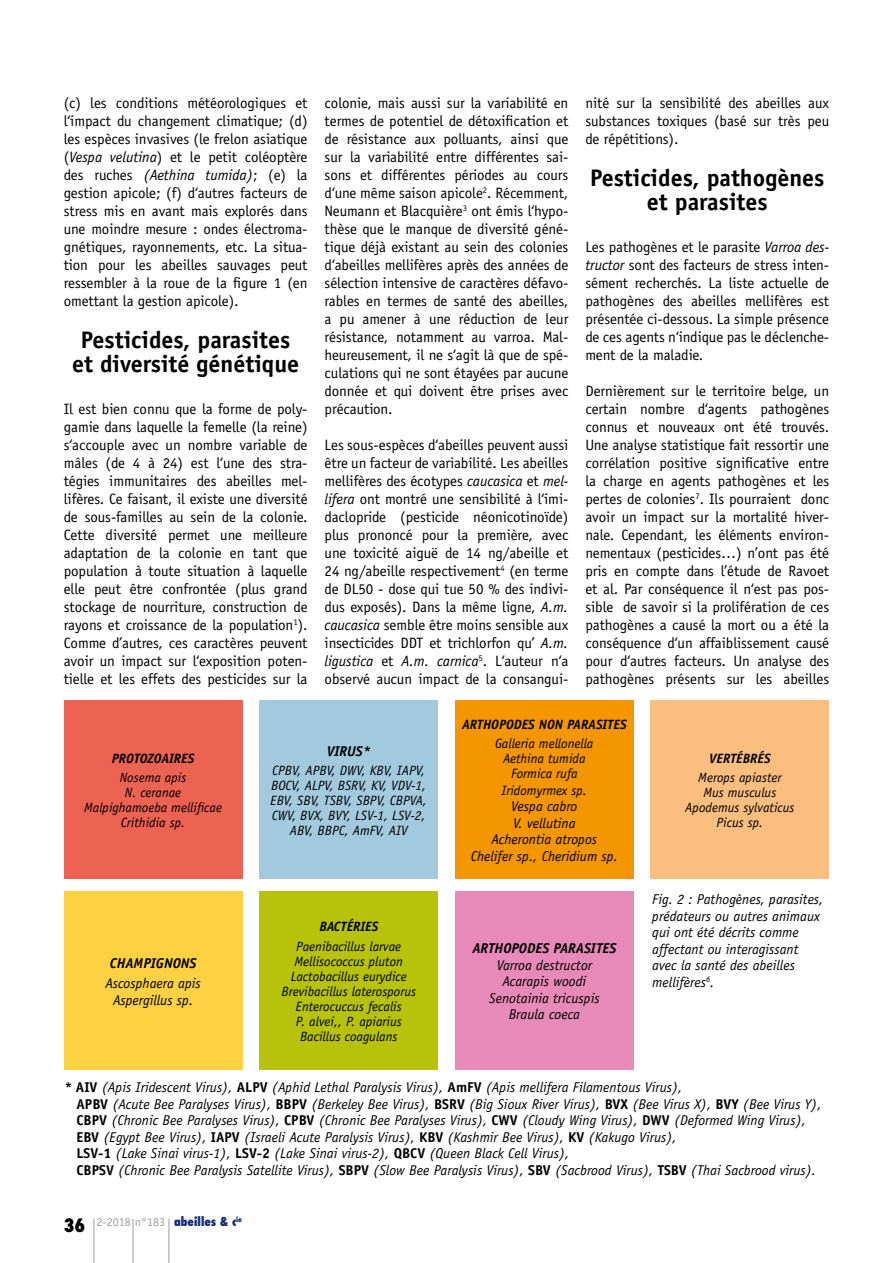
<style>
.page{position:relative;width:893px;height:1263px;background:#fff}
.page>*{position:absolute;margin:0;border:0;box-sizing:border-box;transform-origin:0 0}
.t1{font:700 24px/24px "Officina Sans";color:#000;text-align:center}
.t2{font:15px/18px "Officina Sans";letter-spacing:-.005em;color:#000;text-align:justify}
.t3{font:italic 14.25px/16.5px "Officina Sans";color:#000;text-align:center}
.t4{font:italic 700 14.25px "Officina Sans";color:#000}
.t5{font:italic 13.5px/15px "Officina Sans";color:#000;text-align:center}
.t6{font:italic 700 13.5px "Officina Sans";color:#000}
.t7{font:12px "Officina Sans";color:#9d9d9c}
.s1{font-style:italic}
.s2{font-size:14.25px}
.s3{font-weight:700}
.s4{font-weight:700;font-style:normal}
.s5{font-family:"Futura";font-weight:800;font-stretch:condensed;font-size:18px;color:#000}
.s6{font-family:"Futura";font-weight:800;font-stretch:condensed;color:#163072}
</style>
<div class="page">
<hr style="left:133px;top:1219px;width:1px;height:44px;background:#9d9d9c">
<hr style="left:169px;top:1219px;width:1px;height:44px;background:#9d9d9c">
<hr style="left:94px;top:1219px;width:1px;height:44px;background:#9d9d9c">
<div style="left:64px;top:700px;width:178px;height:179px;background:#ec6353"></div>
<div style="left:259px;top:700px;width:179px;height:179px;background:#a2c9de"></div>
<div style="left:455px;top:700px;width:179px;height:179px;background:#f49600"></div>
<div style="left:651px;top:700px;width:178px;height:179px;background:#fabf7f"></div>
<div style="left:64px;top:891px;width:178px;height:179px;background:#fcd144"></div>
<div style="left:259px;top:891px;width:179px;height:179px;background:#b7c20b"></div>
<div style="left:455px;top:891px;width:179px;height:179px;background:#e78ab8"></div>
<p class="t2" style="left:64px;top:94px;width:245px">(c) les conditions météorologiques et l‘impact du changement climatique; (d) les espèces invasives (le frelon asiatique (<span class="s1">Vespa velutina</span>) et le petit coléoptère des ruches <span class="s1">(Aethina tumida)</span>; (e) la gestion apicole; (f) d‘autres facteurs de stress mis en avant mais explorés dans une moindre mesure : ondes électroma&shy;gnétiques, rayonnements, etc. La situa&shy;tion pour les abeilles sauvages peut ressembler à la roue de la figure 1 (en omettant la gestion apicole).</p>
<h1 class="t1" style="left:72px;top:328px;width:229px">Pesticides, parasites et diversité génétique</h1>
<p class="t2" style="left:64px;top:400px;width:245px">Il est bien connu que la forme de poly&shy;gamie dans laquelle la femelle (la reine) s‘accouple avec un nombre variable de mâles (de 4 à 24) est l‘une des stra&shy;tégies immunitaires des abeilles mel&shy;lifères. Ce faisant, il existe une diversité de sous-familles au sein de la colonie.<br>Cette diversité permet une meilleure adaptation de la colonie en tant que population à toute situation à laquelle elle peut être confrontée (plus grand stockage de nourriture, construction de rayons et croissance de la population<sup>1</sup>).<br>Comme d’autres, ces caractères peuvent avoir un impact sur l‘exposition poten&shy;tielle et les effets des pesticides sur la</p>
<p class="t2" style="left:325px;top:94px;width:245px">colonie, mais aussi sur la variabilité en termes de potentiel de détoxification et de résistance aux polluants, ainsi que sur la variabilité entre différentes sai&shy;sons et différentes périodes au cours d‘une même saison apicole<sup>2</sup>. Récemment, Neumann et Blacquière<sup>3</sup> ont émis l‘hypo&shy;thèse que le manque de diversité géné&shy;tique déjà existant au sein des colonies d‘abeilles mellifères après des années de sélection intensive de caractères défavo&shy;rables en termes de santé des abeilles, a pu amener à une réduction de leur résistance, notamment au varroa. Mal&shy;heureusement, il ne s‘agit là que de spé&shy;culations qui ne sont étayées par aucune donnée et qui doivent être prises avec précaution.</p>
<p class="t2" style="left:325px;top:436px;width:245px">Les sous-espèces d‘abeilles peuvent aussi être un facteur de variabilité. Les abeilles mellifères des écotypes <span class="s1">caucasica</span> et <span class="s1">mel&shy;lifera</span> ont montré une sensibilité à l‘imi&shy;daclopride (pesticide néonicotinoïde) plus prononcé pour la première, avec une toxicité aiguë de 14 ng/abeille et 24 ng/abeille respectivement<sup>4</sup> (en terme de DL50 - dose qui tue 50 % des indivi&shy;dus exposés). Dans la même ligne, <span class="s1">A.m. caucasica</span> semble être moins sensible aux insecticides DDT et trichlorfon qu’ <span class="s1">A.m. ligustica</span> et <span class="s1">A.m. carnica</span><sup>5</sup>. L‘auteur n‘a observé aucun impact de la consangui-</p>
<p class="t2" style="left:585px;top:94px;width:245px">nité sur la sensibilité des abeilles aux substances toxiques (basé sur très peu de répétitions).</p>
<h1 class="t1" style="left:590px;top:166px;width:236px">Pesticides, pathogènes et parasites</h1>
<p class="t2" style="left:585px;top:238px;width:245px">Les pathogènes et le parasite <span class="s1">Varroa des&shy;tructor</span> sont des facteurs de stress inten&shy;sément recherchés. La liste actuelle de pathogènes des abeilles mellifères est présentée ci-dessous. La simple présence de ces agents n‘indique pas le déclenche&shy;ment de la maladie.</p>
<p class="t2" style="left:585px;top:382px;width:245px">Dernièrement sur le territoire belge, un certain nombre d‘agents pathogènes connus et nouveaux ont été trouvés.<br>Une analyse statistique fait ressortir une corrélation positive significative entre la charge en agents pathogènes et les pertes de colonies<sup>7</sup>. Ils pourraient donc avoir un impact sur la mortalité hiver&shy;nale. Cependant, les éléments environ&shy;nementaux (pesticides…) n’ont pas été pris en compte dans l’étude de Ravoet et al. Par conséquence il n‘est pas pos&shy;sible de savoir si la prolifération de ces pathogènes a causé la mort ou a été la conséquence d‘un affaiblissement causé pour d‘autres facteurs. Un analyse des pathogènes présents sur les abeilles</p>
<p class="t6" style="left:112px;top:750px;width:84px">PROTOZOAIRES</p>
<p class="t5" style="left:84px;top:770px;width:139px">Nosema apis<br>N. ceranae<br>Malpighamoeba mellificae<br>Crithidia sp.</p>
<p class="t4" style="left:110px;top:954px;width:88px">CHAMPIGNONS</p>
<p class="t3" style="left:105px;top:975px;width:97px">Ascosphaera apis<br>Aspergillus sp.</p>
<p class="t4" style="left:327px;top:742px;width:45px">VIRUS*</p>
<p class="t5" style="left:270px;top:763px;width:158px">CPBV, APBV, DWV, KBV, IAPV,<br>BOCV, ALPV, BSRV, KV, VDV-1,<br>EBV, SBV, TSBV, SBPV, CBPVA,<br>CWV, BVX, BVY, LSV-1, LSV-2,<br>ABV, BBPC, AmFV, AIV</p>
<p class="t6" style="left:462px;top:716px;width:166px">ARTHOPODES NON PARASITES</p>
<p class="t5" style="left:495px;top:736px;width:100px">Galleria mellonella<br>Aethina tumida<br>Formica rufa</p>
<p class="t5" style="left:501px;top:783px;width:87px">Iridomyrmex sp<span class="s2">.</span></p>
<p class="t3" style="left:471px;top:798px;width:149px">Vespa cabro<br>V. vellutina<br>Acherontia atropos<br>Chelifer sp., Cheridium sp.</p>
<p class="t6" style="left:319px;top:919px;width:60px">BACTÉRIES</p>
<p class="t5" style="left:281px;top:938px;width:136px">Paenibacillus larvae<br>Mellisococcus pluton<br>Lactobacillus eurydice<br>Brevibacillus laterosporus<br>Enterocuccus fecalis<br>P. alvei,, P. apiarius<br>Bacillus coagulans</p>
<p class="t4" style="left:472px;top:940px;width:145px">ARTHOPODES PARASITES</p>
<p class="t3" style="left:489px;top:957px;width:112px">Varroa destructor<br>Acarapis woodi<br>Senotainia tricuspis<br>Braula coeca</p>
<p class="t6" style="left:709px;top:750px;width:63px">VERTÉBRÉS</p>
<p class="t5" style="left:685px;top:770px;width:111px">Merops apiaster<br>Mus musculus<br>Apodemus sylvaticus<br>Picus sp.</p>
<p class="t3" style="left:652px;top:891px;width:172px;text-align:left">Fig. 2 : Pathogènes, parasites, prédateurs ou autres animaux qui ont été décrits comme affectant ou interagissant avec la santé des abeilles mellifères<sup>6</sup>.</p>
<p class="t3" style="left:77px;top:1079px;width:746px;text-align:left;text-indent:-13px"><span class="s3">*</span> <span class="s4">AIV</span> (Apis Iridescent Virus), <span class="s4">ALPV</span> (Aphid Lethal Paralysis Virus), <span class="s4">AmFV</span> (Apis mellifera Filamentous Virus),<br><span class="s4">APBV</span> (Acute Bee Paralyses Virus), <span class="s4">BBPV</span> (Berkeley Bee Virus), <span class="s4">BSRV</span> (Big Sioux River Virus), <span class="s4">BVX</span> (Bee Virus X), <span class="s4">BVY</span> (Bee Virus Y), <span class="s4">CBPV</span> (Chronic Bee Paralyses Virus), <span class="s4">CPBV</span> (Chronic Bee Paralyses Virus), <span class="s4">CWV</span> (Cloudy Wing Virus), <span class="s4">DWV</span> (Deformed Wing Virus), <span class="s4">EBV</span> (Egypt Bee Virus), <span class="s4">IAPV</span> (Israeli Acute Paralysis Virus), <span class="s4">KBV</span> (Kashmir Bee Virus), <span class="s4">KV</span> (Kakugo Virus),<br><span class="s4">LSV-1</span> (Lake Sinai virus-1), <span class="s4">LSV-2</span> (Lake Sinai virus-2), <span class="s4">QBCV</span> (Queen Black Cell Virus),<br><span class="s4">CBPSV</span> (Chronic Bee Paralysis Satellite Virus), <span class="s4">SBPV</span> (Slow Bee Paralysis Virus), <span class="s4">SBV</span> (Sacbrood Virus), <span class="s4">TSBV</span> (Thai Sacbrood virus).</p>
<p class="t7" style="left:64px;top:1215px;width:180px"><span class="s5">36</span> 2-2018 n°183 <span class="s6">abeilles &amp; c</span><sup>ie</sup></p>
</div>
